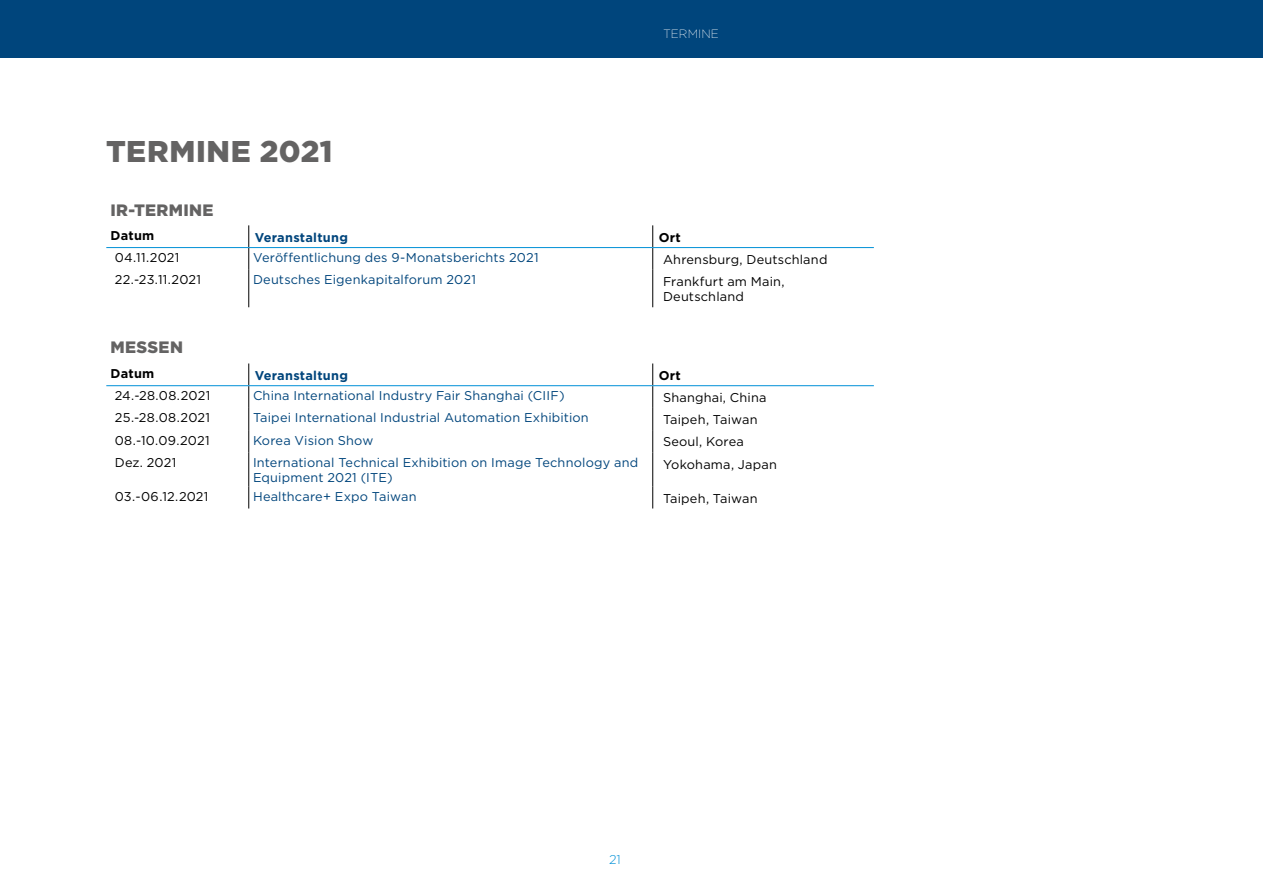
<style>
.page{position:relative;width:1263px;height:893px;background:#fff}
.page>*{position:absolute;margin:0;border:0;box-sizing:border-box;transform-origin:0 0}
.H0_Titel{font:900 30px "Gotham";letter-spacing:.02em;color:#646363}
.t1{font:900 16.5px "Gotham";letter-spacing:.02em;color:#646363}
.Normal_aktuell{font:12.75px/15.3px "Gotham";letter-spacing:.015em;color:#00457c}
.Normal_links{font:12.75px/15.3px "Gotham";letter-spacing:.015em;color:#000}
.Summe_aktuell{font:700 12.75px "Gotham";letter-spacing:.02em;color:#00457c}
.Summe_links{font:700 12.75px "Gotham";letter-spacing:.02em;color:#000}
.t2{font:300 12.75px "Gotham";color:#0090d7}
.t3{font:200 12px "Gotham";letter-spacing:.01em;color:#fff}
</style>
<div class="page">
<svg style="left:248px;top:225px;width:1px;height:45px"></svg>
<hr style="left:248px;top:270px;width:1px;height:37px;background:#000">
<svg style="left:248px;top:363px;width:1px;height:89px"></svg>
<hr style="left:248px;top:452px;width:1px;height:34px;background:#000">
<svg style="left:248px;top:486px;width:1px;height:22px"></svg>
<svg style="left:652px;top:225px;width:1px;height:45px"></svg>
<hr style="left:652px;top:270px;width:1px;height:37px;background:#000">
<svg style="left:652px;top:363px;width:1px;height:89px"></svg>
<hr style="left:652px;top:452px;width:1px;height:34px;background:#000">
<svg style="left:652px;top:486px;width:1px;height:22px"></svg>
<hr style="left:106px;top:247px;width:143px;height:1px;background:#0090d7">
<hr style="left:249px;top:247px;width:404px;height:1px;background:#0090d7">
<hr style="left:653px;top:247px;width:221px;height:1px;background:#0090d7">
<hr style="left:106px;top:385px;width:143px;height:1px;background:#0090d7">
<hr style="left:249px;top:385px;width:404px;height:1px;background:#0090d7">
<hr style="left:653px;top:385px;width:221px;height:1px;background:#0090d7">
<div style="left:0;top:0;width:1263px;height:57px;background:#00457c"></div>
<p class="H0_Titel" style="left:106px;top:131px;width:228px">TERMINE 2021</p>
<p class="t3" style="left:663px;top:26px;width:57px">TERMINE</p>
<h2 class="t1" style="left:111px;top:199px;width:104px">IR-TERMINE</h2>
<p class="Summe_links" style="left:111px;top:227px;width:45px">Datum</p>
<p class="Summe_aktuell" style="left:255px;top:229px;width:95px">Veranstaltung</p>
<p class="Summe_links" style="left:659px;top:229px;width:24px">Ort</p>
<p class="Normal_links" style="left:115px;top:250px;width:66px">04.11.2021</p>
<p class="Normal_aktuell" style="left:253px;top:250px;width:287px">Veröffentlichung des 9-Monatsberichts 2021</p>
<p class="Normal_links" style="left:663px;top:251px;width:166px">Ahrensburg, Deutschland</p>
<p class="Normal_links" style="left:115px;top:272px;width:88px">22.-23.11.2021</p>
<p class="Normal_aktuell" style="left:253px;top:272px;width:224px">Deutsches Eigenkapitalforum 2021</p>
<p class="Normal_links" style="left:663px;top:274px;width:123px">Frankfurt am Main,<br>Deutschland</p>
<h2 class="t1" style="left:111px;top:336px;width:74px">MESSEN</h2>
<p class="Summe_links" style="left:111px;top:365px;width:45px">Datum</p>
<p class="Summe_aktuell" style="left:255px;top:367px;width:95px">Veranstaltung</p>
<p class="Summe_links" style="left:659px;top:367px;width:24px">Ort</p>
<p class="Normal_links" style="left:115px;top:388px;width:97px">24.-28.08.2021</p>
<p class="Normal_aktuell" style="left:253px;top:388px;width:313px">China International Industry Fair Shanghai (CIIF)</p>
<p class="Normal_links" style="left:663px;top:389px;width:105px">Shanghai, China</p>
<p class="Normal_links" style="left:115px;top:410px;width:97px">25.-28.08.2021</p>
<p class="Normal_aktuell" style="left:253px;top:410px;width:337px">Taipei International Industrial Automation Exhibition</p>
<p class="Normal_links" style="left:663px;top:412px;width:96px">Taipeh, Taiwan</p>
<p class="Normal_links" style="left:115px;top:432px;width:96px">08.-10.09.2021</p>
<p class="Normal_aktuell" style="left:253px;top:432px;width:122px">Korea Vision Show</p>
<p class="Normal_links" style="left:663px;top:434px;width:82px">Seoul, Korea</p>
<p class="Normal_links" style="left:115px;top:454px;width:63px">Dez. 2021</p>
<p class="Normal_aktuell" style="left:253px;top:454px;width:387px">International Technical Exhibition on Image Technology and<br>Equipment 2021 (ITE)</p>
<p class="Normal_links" style="left:663px;top:456px;width:115px">Yokohama, Japan</p>
<p class="Normal_links" style="left:115px;top:488px;width:95px">03.-06.12.2021</p>
<p class="Normal_aktuell" style="left:253px;top:488px;width:165px">Healthcare+ Expo Taiwan</p>
<p class="Normal_links" style="left:663px;top:490px;width:96px">Taipeh, Taiwan</p>
<p class="t2" style="left:609px;top:852px;width:13px">21</p>
</div>
